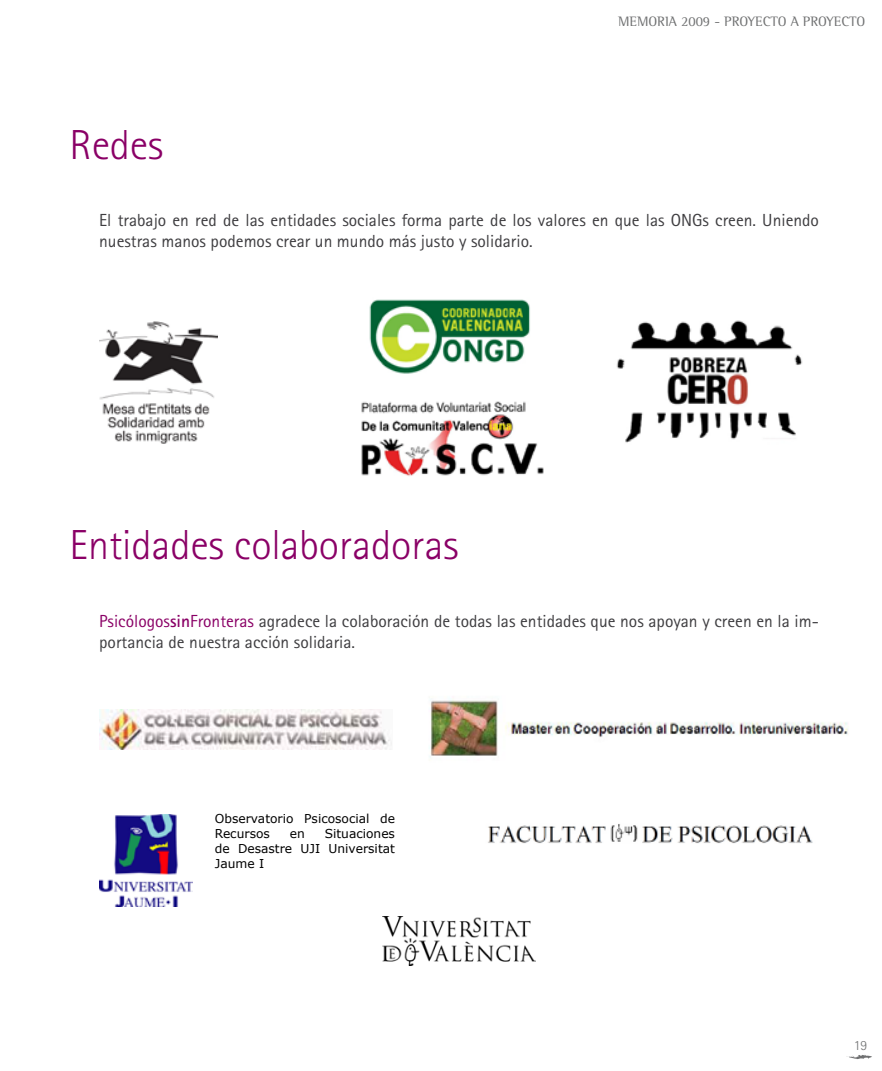
<style>
.page{position:relative;width:882px;height:1071px;background:#fff}
.page>*{position:absolute;margin:0;border:0;box-sizing:border-box;transform-origin:0 0}
.t1{font:300 42px "Rotis Sans Serif";color:#8a0066}
.t2{font:17.5px/21px "Rotis Sans Serif";color:#3e3d40}
.t3{font:14px "Rotis Semi Serif";color:#707172}
.t4{font:300 14px "Rotis Sans Serif";color:#707172}
.t5{font:12.25px/14.7px "Verdana";color:#000}
.s1{color:#8a0066}
.s2{font-weight:700;color:#8a0066}
</style>
<div class="page">
<svg style="left:846px;top:1055px;width:26px;height:4px"></svg>
<img style="left:369px;top:299px;width:161px;height:75px">
<img style="left:361px;top:401px;width:183px;height:75px">
<img style="left:99px;top:322px;width:119px;height:122px">
<img style="left:616px;top:320px;width:187px;height:123px">
<img style="left:488px;top:824px;width:325px;height:19px">
<img style="left:99px;top:814px;width:94px;height:93px">
<img style="left:99px;top:710px;width:293px;height:40px">
<img style="left:429px;top:700px;width:420px;height:58px">
<img style="left:383px;top:916px;width:153px;height:50px">
<h1 class="t1" style="left:69px;top:121px;width:96px">Redes</h1>
<p class="t3" style="left:618px;top:13px;width:249px">MEMORIA 2009 - PROYECTO A PROYECTO</p>
<p class="t2" style="left:99px;top:210px;width:721px">El trabajo en red de las entidades sociales forma parte de los valores en que las ONGs creen. Uniendo nuestras manos podemos crear un mundo más justo y solidario.</p>
<h1 class="t1" style="left:69px;top:521px;width:391px">Entidades colaboradoras</h1>
<p class="t2" style="left:99px;top:610px;width:721px"><span class="s1">Psicólogos</span><span class="s2">sin</span><span class="s1">Fronteras</span> agradece la colaboración de todas las entidades que nos apoyan y creen en la im&shy;portancia de nuestra acción solidaria.</p>
<p class="t5" style="left:215px;top:811px;width:182px">Observatorio Psicosocial de<br>Recursos</p>
<p class="t5" style="left:215px;top:826px;width:182px;text-align:justify;text-indent:110px">Situaciones de Desastre UJI Universitat Jaume I</p>
<p class="t5" style="left:290px;top:826px;width:17px">en</p>
<p class="t4" style="left:854px;top:1037px;width:15px">19</p>
</div>
